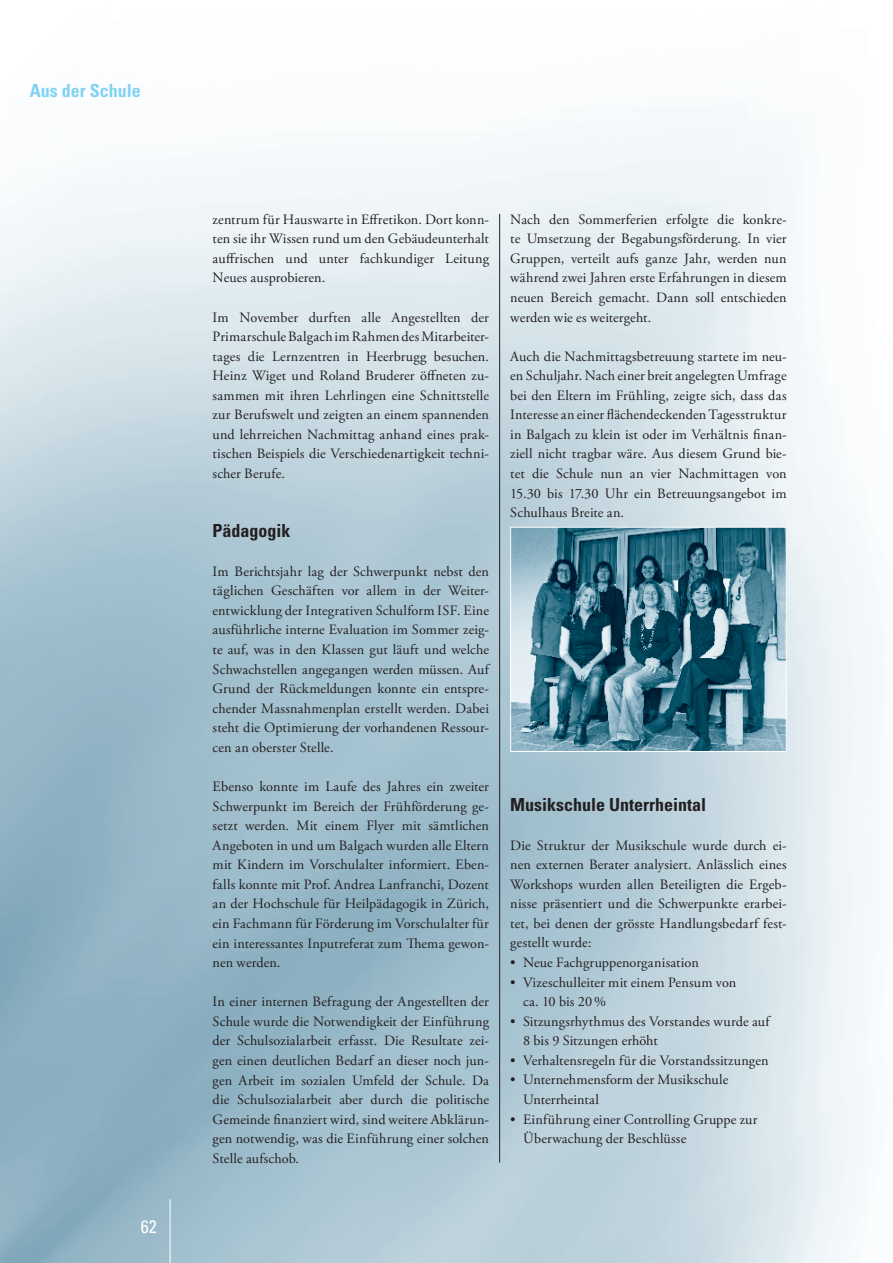
<style>
.page{position:relative;width:893px;height:1263px;background:#fff}
.page>*{position:absolute;margin:0;border:0;box-sizing:border-box;transform-origin:0 0}
.t1{font:700 condensed 18px "Univers";color:#231f20}
.t2{font:700 condensed 18px "Univers";color:#82d3f2}
.t3{font:condensed 18px "Univers";color:#fff}
.t4{font:14.25px/19.5px "Adobe Garamond Pro";letter-spacing:.01em;color:#231f20;text-align:justify}
</style>
<div class="page">
<img style="left:0;top:112px;width:875px;height:1151px">
<hr style="left:499px;top:214px;width:1px;height:948px;background:#231f20">
<img style="left:512px;top:529px;width:273px;height:221px">
<div style="left:510px;top:527px;width:277px;height:225px;border:1px solid #fff"></div>
<hr style="left:170px;top:1199px;width:1px;height:64px;background:#fff">
<p class="t2" style="left:30px;top:79px;width:112px">Aus der Schule</p>
<p class="t3" style="left:141px;top:1215px;width:17px">62</p>
<p class="t4" style="left:213px;top:210px;width:278px">zentrum für Hauswarte in Effretikon. Dort konn&shy;ten sie ihr Wissen rund um den Gebäudeunterhalt auffrischen und unter fachkundiger Leitung Neues ausprobieren.</p>
<p class="t4" style="left:213px;top:308px;width:278px">Im November durften alle Angestellten der Primarschule Balgach im Rahmen des Mitarbeiter&shy;tages die Lernzentren in Heerbrugg besuchen.<br>Heinz Wiget und Roland Bruderer öffneten zu&shy;sammen mit ihren Lehrlingen eine Schnittstelle zur Berufswelt und zeigten an einem spannenden und lehrreichen Nachmittag anhand eines prak&shy;tischen Beispiels die Verschiedenartigkeit techni&shy;scher Berufe.</p>
<p class="t1" style="left:213px;top:519px;width:80px">Pädagogik</p>
<p class="t4" style="left:213px;top:562px;width:278px">Im Berichtsjahr lag der Schwerpunkt nebst den täglichen Geschäften vor allem in der Weiter&shy;entwicklung der Integrativen Schulform ISF. Eine ausführliche interne Evaluation im Sommer zeig&shy;te auf, was in den Klassen gut läuft und welche Schwachstellen angegangen werden müssen. Auf Grund der Rückmeldungen konnte ein entspre&shy;chender Massnahmenplan erstellt werden. Dabei steht die Optimierung der vorhandenen Ressour&shy;cen an oberster Stelle.</p>
<p class="t4" style="left:213px;top:777px;width:278px">Ebenso konnte im Laufe des Jahres ein zweiter Schwerpunkt im Bereich der Frühförderung ge&shy;setzt werden. Mit einem Flyer mit sämtlichen Angeboten in und um Balgach wurden alle Eltern mit Kindern im Vorschulalter informiert. Eben&shy;falls konnte mit Prof. Andrea Lanfranchi, Dozent an der Hochschule für Heilpädagogik in Zürich, ein Fachmann für Förderung im Vorschulalter für ein interessantes Inputreferat zum Thema gewon&shy;nen werden.</p>
<p class="t4" style="left:213px;top:992px;width:278px">In einer internen Befragung der Angestellten der Schule wurde die Notwendigkeit der Einführung der Schulsozialarbeit erfasst. Die Resultate zei&shy;gen einen deutlichen Bedarf an dieser noch jun&shy;gen Arbeit im sozialen Umfeld der Schule. Da die Schulsozialarbeit aber durch die politische Gemeinde finanziert wird, sind weitere Abklärun&shy;gen notwendig, was die Einführung einer solchen Stelle aufschob.</p>
<p class="t4" style="left:510px;top:210px;width:278px">Nach den Sommerferien erfolgte die konkre&shy;te Umsetzung der Begabungsförderung. In vier Gruppen, verteilt aufs ganze Jahr, werden nun während zwei Jahren erste Erfahrungen in diesem neuen Bereich gemacht. Dann soll entschieden werden wie es weitergeht.</p>
<p class="t4" style="left:510px;top:347px;width:278px">Auch die Nachmittagsbetreuung startete im neu&shy;en Schuljahr. Nach einer breit angelegten Umfrage bei den Eltern im Frühling, zeigte sich, dass das Interesse an einer flächendeckenden Tagesstruktur in Balgach zu klein ist oder im Verhältnis finan&shy;ziell nicht tragbar wäre. Aus diesem Grund bie&shy;tet die Schule nun an vier Nachmittagen von 15.30 bis 17.30 Uhr ein Betreuungsangebot im Schulhaus Breite an.</p>
<p class="t1" style="left:510px;top:793px;width:197px">Musikschule Unterrheintal</p>
<p class="t4" style="left:510px;top:836px;width:278px">Die Struktur der Musikschule wurde durch ei&shy;nen externen Berater analysiert. Anlässlich eines Workshops wurden allen Beteiligten die Ergeb&shy;nisse präsentiert und die Schwerpunkte erarbei&shy;tet, bei denen der grösste Handlungsbedarf fest&shy;gestellt wurde:</p>
<p class="t4" style="left:510px;top:953px;width:190px">• Neue Fachgruppenorganisation</p>
<p class="t4" style="left:523px;top:973px;width:215px;text-indent:-13px">• Vizeschulleiter mit einem Pensum von ca. 10 bis 20%</p>
<p class="t4" style="left:523px;top:1012px;width:248px;text-indent:-13px">• Sitzungsrhythmus des Vorstandes wurde auf<br>8 bis 9 Sitzungen erhöht</p>
<p class="t4" style="left:510px;top:1051px;width:260px">• Verhaltensregeln für die Vorstandssitzungen</p>
<p class="t4" style="left:523px;top:1071px;width:207px;text-indent:-13px">• Unternehmensform der Musikschule<br>Unterrheintal</p>
<p class="t4" style="left:523px;top:1110px;width:236px;text-indent:-13px">• Einführung einer Controlling Gruppe zur<br>Überwachung der Beschlüsse</p>
</div>
